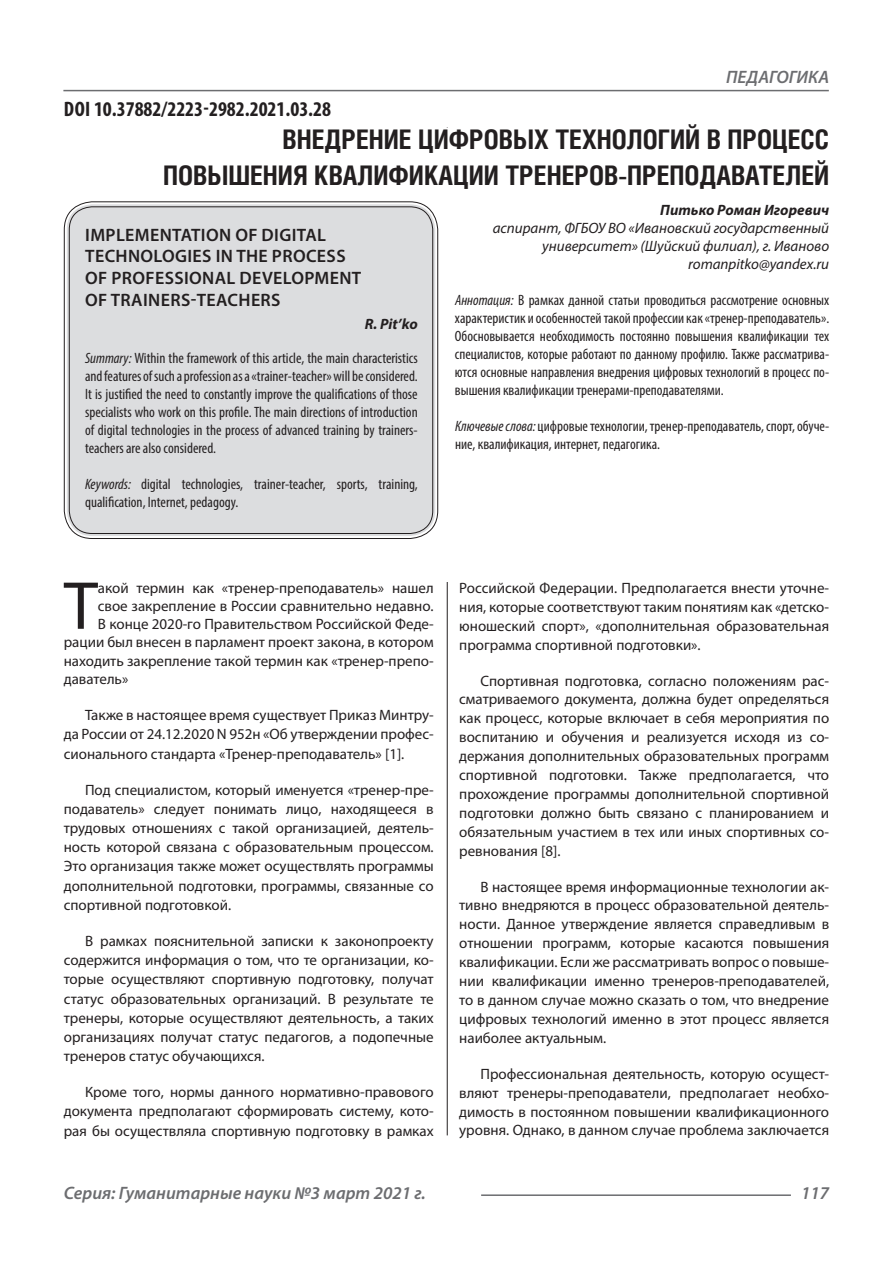
<style>
.page{position:relative;width:893px;height:1263px;background:#fff}
.page>*{position:absolute;margin:0;border:0;box-sizing:border-box;transform-origin:0 0}
.Статья_текст_первый{font:68.4px "Myriad Pro";color:#231f20}
.Статья_название{font:700 27px/36px "Helios Cond C";color:#231f20;text-align:right}
.ДОИ{font:700 condensed 21px "Myriad Pro";color:#231f20}
.Статья_название_англ{font:600 18px/21.6px "Myriad Pro";letter-spacing:.02em;color:#231f20}
.t1{font:italic 600 18px "Myriad Pro";color:#6c6d70}
.Статья_текст{font:15px/18.9px "Myriad Pro";color:#231f20;text-align:justify}
.Статья_аннотация_тек{font:condensed 15px/18px "Myriad Pro";color:#231f20;text-align:justify}
.Статья_аннотация_анг{font:condensed 15px/18px "Myriad Pro";color:#231f20;text-align:justify}
.Статья_текст_первый-2{font:15px "Myriad Pro";color:#231f20}
.Статья_автор_инфо{font:italic 15px/18px "Myriad Pro";color:#231f20;text-align:right}
.Статья_автор_фио_рус{font:italic 700 15px "Myriad Pro";color:#231f20}
.Статья_автор_англ{font:italic 700 15px "Myriad Pro";color:#231f20}
.s1{font-style:italic}
</style>
<div class="page">
<hr style="left:447px;top:128px;width:1px;height:1007px;background:#231f20">
<hr style="left:63px;top:90px;width:766px;height:1px;background:#6c6d70">
<hr style="left:481px;top:1194px;width:310px;height:2px;background:#6c6d70">
<div style="left:441px;top:128px;width:10px;height:453px;background:#fff"></div>
<div style="left:67px;top:204px;width:368px;height:332px;background:#dcdddf;border-radius:26px"></div>
<div style="left:69px;top:206px;width:364px;height:328px;border:1px solid #231f20;border-radius:23px"></div>
<p class="t1" style="left:726px;top:66px;width:104px">ПЕДАГОГИКА</p>
<p class="Статья_название" style="left:163px;top:121px;width:667px">ВНЕДРЕНИЕ ЦИФРОВЫХ ТЕХНОЛОГИЙ В ПРОЦЕСС<br>ПОВЫШЕНИЯ КВАЛИФИКАЦИИ ТРЕНЕРОВ-ПРЕПОДАВАТЕЛЕЙ</p>
<p class="Статья_автор_фио_рус" style="left:660px;top:200px;width:170px">Питько Роман Игоревич</p>
<p class="Статья_автор_инфо" style="left:493px;top:218px;width:338px">аспирант, ФГБОУ ВО «Ивановский государственный университет» (Шуйский филиал), г. Иваново</p>
<p class="Статья_автор_инфо" style="left:688px;top:254px;width:143px">romanpitko@yandex.ru</p>
<p class="Статья_аннотация_тек" style="left:455px;top:290px;width:376px"><span class="s1">Аннотация:</span> В рамках данной статьи проводиться рассмотрение основных характеристик и особенностей такой профессии как «тренер-преподаватель».<br>Обосновывается необходимость постоянно повышения квалификации тех специалистов, которые работают по данному профилю. Также рассматрива&shy;ются основные направления внедрения цифровых технологий в процесс по&shy;вышения квалификации тренерами-преподавателями.</p>
<p class="Статья_аннотация_тек" style="left:455px;top:416px;width:376px"><span class="s1">Ключевые слова:</span> цифровые технологии, тренер-преподаватель, спорт, обуче&shy;ние, квалификация, интернет, педагогика.</p>
<p class="ДОИ" style="left:64px;top:96px;width:269px">DOI 10.37882/2223-2982.2021.03.28</p>
<p class="Статья_название_англ" style="left:85px;top:223px;width:262px">IMPLEMENTATION OF DIGITAL<br>TECHNOLOGIES IN THE PROCESS</p>
<p class="Статья_название_англ" style="left:85px;top:267px;width:278px">OF PROFESSIONAL DEVELOPMENT</p>
<p class="Статья_название_англ" style="left:85px;top:288px;width:197px">OF TRAINERS-TEACHERS</p>
<p class="Статья_автор_англ" style="left:365px;top:314px;width:54px">R. Pit’ko</p>
<p class="Статья_аннотация_анг" style="left:85px;top:349px;width:334px"><span class="s1">Summary:</span> Within the framework of this article, the main characteristics and features of such a profession as a «trainer-teacher» will be considered.<br>It is justified the need to constantly improve the qualifications of those specialists who work on this profile. The main directions of introduction of digital technologies in the process of advanced training by trainers&shy;teachers are also considered.</p>
<p class="Статья_аннотация_анг" style="left:85px;top:475px;width:334px"><span class="s1">Keywords:</span> digital technologies, trainer-teacher, sports, training, qualification, Internet, pedagogy.</p>
<p class="Статья_текст_первый" style="left:64px;top:564px;width:36px">Т</p>
<p class="Статья_текст_первый-2" style="left:98px;top:578px;width:337px">акой термин как «тренер-преподаватель» нашел</p>
<p class="Статья_текст_первый-2" style="left:98px;top:596px;width:337px">свое закрепление в России сравнительно недавно.</p>
<p class="Статья_текст_первый-2" style="left:98px;top:614px;width:337px">В конце 2020-го Правительством Российской Феде-</p>
<p class="Статья_текст_первый-2" style="left:64px;top:633px;width:371px">рации был внесен в парламент проект закона, в котором</p>
<p class="Статья_текст_первый-2" style="left:64px;top:651px;width:371px">находить закрепление такой термин как «тренер-препо-</p>
<p class="Статья_текст_первый-2" style="left:64px;top:670px;width:66px">даватель»</p>
<p class="Статья_текст" style="left:64px;top:705px;width:371px;text-indent:21px">Также в настоящее время существует Приказ Минтру&shy;да России от 24.12.2020 N 952н «Об утверждении профес&shy;сионального стандарта «Тренер-преподаватель» [1].</p>
<p class="Статья_текст" style="left:64px;top:780px;width:371px;text-indent:21px">Под специалистом, который именуется «тренер-пре&shy;подаватель» следует понимать лицо, находящееся в трудовых отношениях с такой организацией, деятель&shy;ность которой связана с образовательным процессом.<br>Это организация также может осуществлять программы дополнительной подготовки, программы, связанные со спортивной подготовкой.</p>
<p class="Статья_текст" style="left:64px;top:931px;width:371px;text-indent:21px">В рамках пояснительной записки к законопроекту содержится информация о том, что те организации, ко&shy;торые осуществляют спортивную подготовку, получат статус образовательных организаций. В результате те тренеры, которые осуществляют деятельность, а таких организациях получат статус педагогов, а подопечные тренеров статус обучающихся.</p>
<p class="Статья_текст" style="left:64px;top:1082px;width:371px;text-indent:21px">Кроме того, нормы данного нормативно-правового документа предполагают сформировать систему, кото&shy;рая бы осуществляла спортивную подготовку в рамках</p>
<p class="Статья_текст" style="left:459px;top:578px;width:371px">Российской Федерации. Предполагается внести уточне&shy;ния, которые соответствуют таким понятиям как «детско&shy;юношеский спорт», «дополнительная образовательная программа спортивной подготовки».</p>
<p class="Статья_текст" style="left:459px;top:671px;width:371px;text-indent:21px">Спортивная подготовка, согласно положениям рас&shy;сматриваемого документа, должна будет определяться как процесс, которые включает в себя мероприятия по воспитанию и обучения и реализуется исходя из со&shy;держания дополнительных образовательных программ спортивной подготовки. Также предполагается, что прохождение программы дополнительной спортивной подготовки должно быть связано с планированием и обязательным участием в тех или иных спортивных со&shy;ревнования [8].</p>
<p class="Статья_текст" style="left:459px;top:877px;width:371px;text-indent:21px">В настоящее время информационные технологии ак&shy;тивно внедряются в процесс образовательной деятель&shy;ности. Данное утверждение является справедливым в отношении программ, которые касаются повышения квалификации. Если же рассматривать вопрос о повыше&shy;нии квалификации именно тренеров-преподавателей, то в данном случае можно сказать о том, что внедрение цифровых технологий именно в этот процесс является наиболее актуальным.</p>
<p class="Статья_текст" style="left:459px;top:1064px;width:371px;text-indent:21px">Профессиональная деятельность, которую осущест&shy;вляют тренеры-преподаватели, предполагает необхо&shy;димость в постоянном повышении квалификационного уровня. Однако, в данном случае проблема заключается</p>
<p class="t1" style="left:64px;top:1182px;width:363px">Серия: Гуманитарные науки №3 март 2021 г.</p>
<p class="t1" style="left:801px;top:1182px;width:30px">117</p>
</div>
